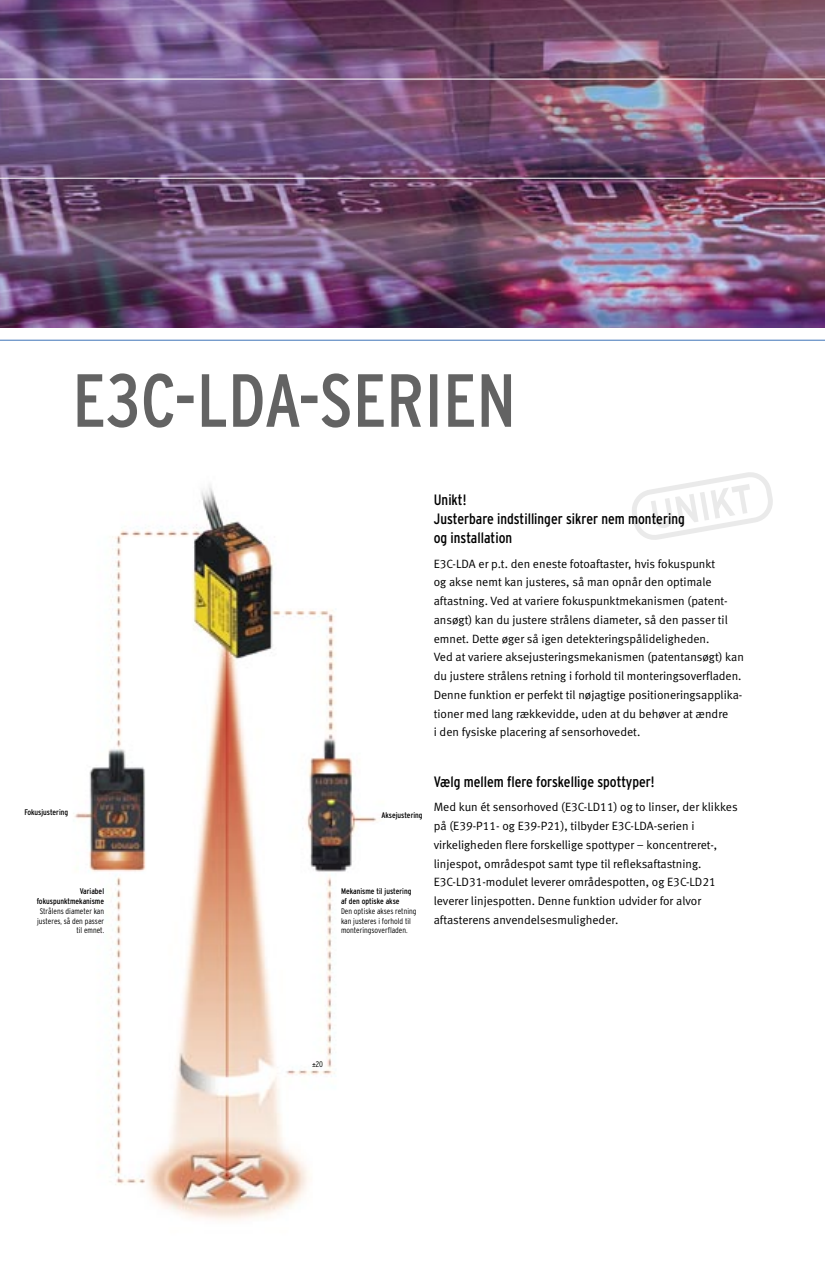
<style>
.page{position:relative;width:825px;height:1263px;background:#fff}
.page>*{position:absolute;margin:0;border:0;box-sizing:border-box;transform-origin:0 0}
.t1{font:condensed 75px "Interstate";color:#636363}
._03_Subheading{font:condensed 15px/18.8px "Interstate";color:#000}
._03_Body_Text_DA{font:12px/18.8px "Meta Normal LF";color:#000}
._03_Kaption{font:300 condensed 8.1px/9.8px "Interstate";color:#000;text-align:right}
._03_Kaption_Heading_DA{font:condensed 8.1px/9.8px "Interstate";color:#000;text-align:right}
.s1{font-family:"Meta Normal LF";font-weight:400;font-stretch:normal}
</style>
<div class="page">
<img style="left:0;top:0;width:825px;height:327px">
<hr style="left:0;top:340px;width:825px;height:1px;background:#3c72b7">
<img style="left:74px;top:485px;width:303px;height:735px">
<img style="left:0;top:79px;width:825px;height:100px">
<svg style="left:632px;top:472px;width:141px;height:68px"></svg>
<p class="t1" style="left:72px;top:358px;width:445px">E3C-LDA-SERIEN</p>
<p class="_03_Kaption_Heading_DA" style="left:24px;top:808px;width:45px">Fokusjustering</p>
<p class="_03_Kaption_Heading_DA" style="left:381px;top:810px;width:43px">Aksejustering</p>
<p class="_03_Kaption_Heading_DA" style="left:37px;top:886px;width:69px">Variabel fokuspunktmekanisme</p>
<p class="_03_Kaption" style="left:37px;top:906px;width:69px">Strålens diameter kan justeres, så den passer til emnet.</p>
<p class="_03_Kaption_Heading_DA" style="left:341px;top:886px;width:72px;text-align:left">Mekanisme til justering af den optiske akse</p>
<p class="_03_Kaption" style="left:341px;top:906px;width:77px;text-align:left">Den optiske akses retning kan justeres i forhold til monteringsoverfladen.</p>
<p class="_03_Subheading" style="left:434px;top:491px;width:34px">Unikt!</p>
<p class="_03_Subheading" style="left:434px;top:509px;width:252px">Justerbare indstillinger sikrer nem montering og installation</p>
<p class="_03_Body_Text_DA" style="left:434px;top:554px;width:312px">E3C-LDA er p.t. den eneste fotoaftaster, hvis fokuspunkt<br>og akse nemt kan justeres, så man opnår den optimale aftastning. Ved at variere fokuspunktmekanismen (patent&shy;ansøgt) kan du justere strålens diameter, så den passer til emnet. Dette øger så igen detekteringspålideligheden.<br>Ved at variere aksejusteringsmekanismen (patentansøgt) kan du justere strålens retning i forhold til monteringsoverfladen.<br>Denne funktion er perfekt til nøjagtige positioneringsapplika&shy;tioner med lang rækkevidde, uden at du behøver at ændre<br>i den fysiske placering af sensorhovedet.</p>
<p class="_03_Subheading" style="left:434px;top:772px;width:222px">Vælg mellem flere forskellige spottyper!</p>
<p class="_03_Body_Text_DA" style="left:434px;top:798px;width:305px">Med kun ét sensorhoved (E3C-LD11) og to linser, der klikkes på (E39-P11- og E39-P21), tilbyder E3C-LDA-serien i virkeligheden flere forskellige spottyper – koncentreret-, linjespot, områdespot samt type til refleksaftastning.<br>E3C-LD31-modulet leverer områdespotten, og E3C-LD21 leverer linjespotten. Denne funktion udvider for alvor aftasterens anvendelsesmuligheder.</p>
<p class="_03_Kaption" style="left:312px;top:1059px;width:13px"><span class="s1">±</span>20</p>
</div>
